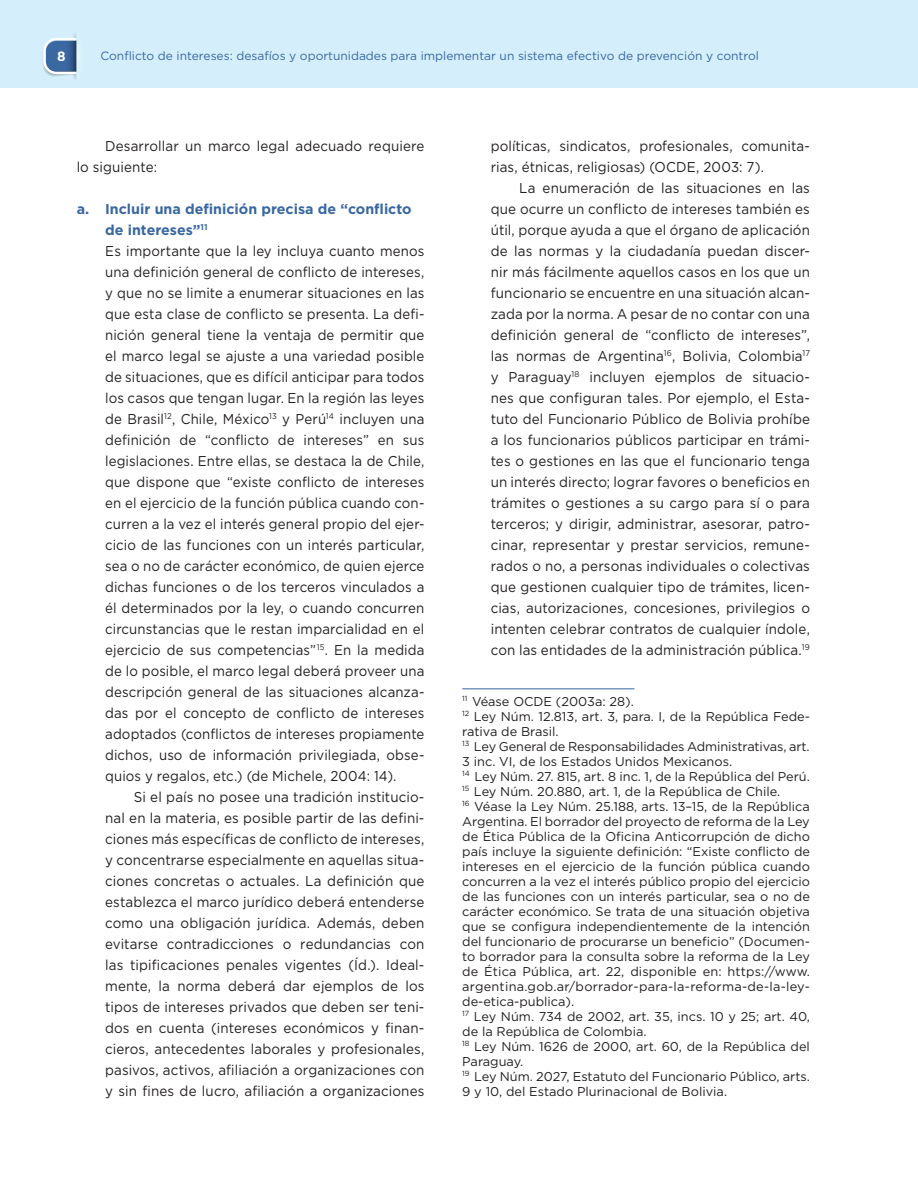
<style>
.page{position:relative;width:918px;height:1188px;background:#fff}
.page>*{position:absolute;margin:0;border:0;box-sizing:border-box;transform-origin:0 0}
.t1{font:14.25px/21px "Gotham";letter-spacing:.01em;color:#231f20;scale:.94 1}
.t2{font:14.25px/21px "Gotham";letter-spacing:.01em;color:#231f20;scale:.93 1}
.t3{font:700 13.5px "Gotham";color:#fff}
.t4{font:12.75px/15px "Gotham";color:#231f20}
.t5{font:12px "Gotham";color:#3967a2}
.s1{font-weight:700;color:#3967a2}
</style>
<div class="page">
<div style="left:0;top:0;width:918px;height:88px;background:#d4effb"></div>
<svg style="left:43px;top:33px;width:36px;height:47px"></svg>
<hr style="left:462px;top:688px;width:172px;height:1px;background:#3967a2">
<p class="t3" style="left:57px;top:47px;width:10px">8</p>
<p class="t5" style="left:100px;top:49px;width:660px">Conflicto de intereses: desafíos y oportunidades para implementar un sistema efectivo de prevención y control</p>
<p class="t1" style="left:77px;top:135px;width:371px;text-indent:29px">Desarrollar un marco legal adecuado requiere lo siguiente:</p>
<p class="t2" style="left:105px;top:198px;width:345px;text-indent:-28px"><span class="s1">a. Incluir una definición precisa de “conflicto de intereses”</span><sup>11<br></sup>Es importante que la ley incluya cuanto menos una definición general de conflicto de intereses, y que no se limite a enumerar situaciones en las que esta clase de conflicto se presenta. La defi&shy;nición general tiene la ventaja de permitir que el marco legal se ajuste a una variedad posible de situaciones, que es difícil anticipar para todos los casos que tengan lugar. En la región las leyes de Brasil<sup>12</sup>, Chile, México<sup>13</sup> y Perú<sup>14</sup> incluyen una definición de “conflicto de intereses” en sus legislaciones. Entre ellas, se destaca la de Chile, que dispone que “existe conflicto de intereses en el ejercicio de la función pública cuando con&shy;curren a la vez el interés general propio del ejer&shy;cicio de las funciones con un interés particular, sea o no de carácter económico, de quien ejerce dichas funciones o de los terceros vinculados a él determinados por la ley, o cuando concurren circunstancias que le restan imparcialidad en el ejercicio de sus competencias”<sup>15</sup>. En la medida de lo posible, el marco legal deberá proveer una descripción general de las situaciones alcanza&shy;das por el concepto de conflicto de intereses adoptados (conflictos de intereses propiamente dichos, uso de información privilegiada, obse&shy;quios y regalos, etc.) (de Michele, 2004: 14).</p>
<p class="t1" style="left:105px;top:786px;width:341px;text-align:justify;text-indent:28px">Si el país no posee una tradición institucio&shy;nal en la materia, es posible partir de las defini&shy;ciones más específicas de conflicto de intereses, y concentrarse especialmente en aquellas situa&shy;ciones concretas o actuales. La definición que establezca el marco jurídico deberá entenderse como una obligación jurídica. Además, deben evitarse contradicciones o redundancias con las tipificaciones penales vigentes (Íd.). Ideal&shy;mente, la norma deberá dar ejemplos de los tipos de intereses privados que deben ser teni&shy;dos en cuenta (intereses económicos y finan&shy;cieros, antecedentes laborales y profesionales, pasivos, activos, afiliación a organizaciones con y sin fines de lucro, afiliación a organizaciones</p>
<p class="t1" style="left:491px;top:135px;width:341px">políticas, sindicatos, profesionales, comunita&shy;rias, étnicas, religiosas) (OCDE, 2003: 7).</p>
<p class="t1" style="left:491px;top:177px;width:341px;text-align:justify;text-indent:29px">La enumeración de las situaciones en las que ocurre un conflicto de intereses también es útil, porque ayuda a que el órgano de aplicación de las normas y la ciudadanía puedan discer&shy;nir más fácilmente aquellos casos en los que un funcionario se encuentre en una situación alcan&shy;zada por la norma. A pesar de no contar con una definición general de “conflicto de intereses”, las normas de Argentina<sup>16</sup>, Bolivia, Colombia<sup>17 </sup>y Paraguay<sup>18</sup> incluyen ejemplos de situacio&shy;nes que configuran tales. Por ejemplo, el Esta&shy;tuto del Funcionario Público de Bolivia prohíbe a los funcionarios públicos participar en trámi&shy;tes o gestiones en las que el funcionario tenga un interés directo; lograr favores o beneficios en trámites o gestiones a su cargo para sí o para terceros; y dirigir, administrar, asesorar, patro&shy;cinar, representar y prestar servicios, remune&shy;rados o no, a personas individuales o colectivas que gestionen cualquier tipo de trámites, licen&shy;cias, autorizaciones, concesiones, privilegios o intenten celebrar contratos de cualquier índole, con las entidades de la administración pública.<sup>19</sup></p>
<p class="t4" style="left:462px;top:693px;width:349px"><sup>11</sup> Véase OCDE (2003a: 28).<br><sup>12</sup> Ley Núm. 12.813, art. 3, para. I, de la República Fede&shy;rativa de Brasil.<br><sup>13</sup> Ley General de Responsabilidades Administrativas, art.<br>3 inc. VI, de los Estados Unidos Mexicanos.<br><sup>14</sup> Ley Núm. 27. 815, art. 8 inc. 1, de la República del Perú.<br><sup>15</sup> Ley Núm. 20.880, art. 1, de la República de Chile.<br><sup>16</sup> Véase la Ley Núm. 25.188, arts. 13–15, de la República Argentina. El borrador del proyecto de reforma de la Ley de Ética Pública de la Oficina Anticorrupción de dicho país incluye la siguiente definición: “Existe conflicto de intereses en el ejercicio de la función pública cuando concurren a la vez el interés público propio del ejercicio de las funciones con un interés particular, sea o no de carácter económico. Se trata de una situación objetiva que se configura independientemente de la intención del funcionario de procurarse un beneficio” (Documen&shy;to borrador para la consulta sobre la reforma de la Ley de Ética Pública, art. 22, disponible en: https://www. argentina.gob.ar/borrador-para-la-reforma-de-la-ley&shy;de-etica-publica).<br><sup>17</sup> Ley Núm. 734 de 2002, art. 35, incs. 10 y 25; art. 40, de la República de Colombia.<br><sup>18</sup> Ley Núm. 1626 de 2000, art. 60, de la República del Paraguay.<br><sup>19</sup> Ley Núm. 2027, Estatuto del Funcionario Público, arts.<br>9 y 10, del Estado Plurinacional de Bolivia.</p>
</div>
